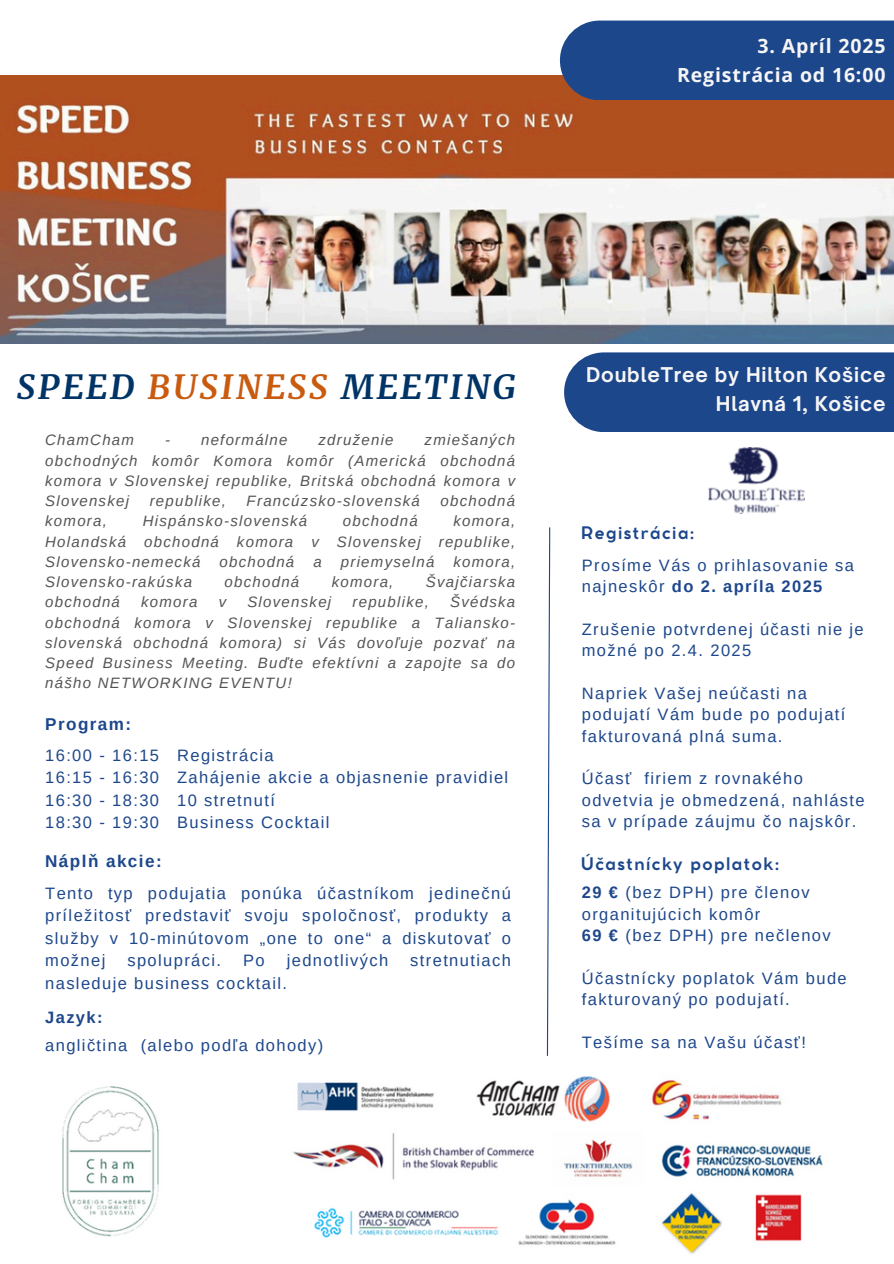
<style>
.page{position:relative;width:894px;height:1264px;background:#fff}
.page>*{position:absolute;margin:0;border:0;box-sizing:border-box;transform-origin:0 0}
.t1{font:italic 700 33.6px "Merriweather";letter-spacing:.085em;color:#003466}
.t2{font:700 19.5px/29.2px "Open Sauce One";letter-spacing:.04em;color:#f7f6f6;text-align:right}
.t3{font:700 19.5px/29.2px "Open Sans";letter-spacing:.04em;color:#f7f6f6;text-align:right}
.t4{font:700 17.1px "Cocomat Pro";letter-spacing:.085em;color:#1d478b}
.t5{font:700 17.1px "Arimo";letter-spacing:.085em;color:#1d478b}
.t6{font:16.5px/22.5px "Arimo";letter-spacing:.085em;color:#1d478b}
.t7{font:700 16.5px "Arimo";letter-spacing:.085em;color:#1d478b}
.t8{font:italic 15px/20.2px "Arimo";letter-spacing:.085em;color:#545454;text-align:justify}
.s1{color:#c95b10}
.s2{font-weight:700}
</style>
<div class="page">
<svg style="left:546px;top:527px;width:4px;height:529px"></svg>
<img style="left:708px;top:447px;width:96px;height:67px">
<img style="left:293px;top:1076px;width:530px;height:178px">
<img style="left:62px;top:1086px;width:97px;height:151px">
<img style="left:0;top:76px;width:893px;height:267px">
<div style="left:564px;top:352px;width:329px;height:80px;background:#1d478b"></div>
<div style="left:559px;top:21px;width:334px;height:79px;background:#1d478b"></div>
<p class="t3" style="left:677px;top:30px;width:210px">3. Apríl 2025<br>Registrácia od 16:00</p>
<h1 class="t1" style="left:17px;top:365px;width:500px">SPEED <span class="s1">BUSINESS</span> MEETING</h1>
<p class="t8" style="left:45px;top:430px;width:90px">ChamCham</p>
<p class="t8" style="left:165px;top:430px;width:124px">- neformálne</p>
<p class="t8" style="left:318px;top:430px;width:77px">združenie</p>
<p class="t8" style="left:45px;top:430px;width:471px;text-indent:379px">zmiešaných obchodných komôr Komora komôr (Americká obchodná komora v Slovenskej republike, Britská obchodná komora v Slovenskej</p>
<p class="t8" style="left:150px;top:490px;width:78px">republike,</p>
<p class="t8" style="left:246px;top:490px;width:175px">Francúzsko-slovenská</p>
<p class="t8" style="left:440px;top:490px;width:76px">obchodná</p>
<p class="t8" style="left:45px;top:511px;width:63px">komora,</p>
<p class="t8" style="left:143px;top:511px;width:166px">Hispánsko-slovenská</p>
<p class="t8" style="left:343px;top:511px;width:76px">obchodná</p>
<p class="t8" style="left:45px;top:511px;width:471px;text-indent:408px">komora, Holandská obchodná komora v Slovenskej republike, Slovensko-nemecká</p>
<p class="t8" style="left:219px;top:551px;width:76px">obchodná</p>
<p class="t8" style="left:313px;top:551px;width:10px">a</p>
<p class="t8" style="left:341px;top:551px;width:95px">priemyselná</p>
<p class="t8" style="left:453px;top:551px;width:63px">komora,</p>
<p class="t8" style="left:45px;top:571px;width:148px">Slovensko-rakúska</p>
<p class="t8" style="left:224px;top:571px;width:76px">obchodná</p>
<p class="t8" style="left:331px;top:571px;width:63px">komora,</p>
<p class="t8" style="left:426px;top:571px;width:91px">Švajčiarska</p>
<p class="t8" style="left:45px;top:592px;width:76px">obchodná</p>
<p class="t8" style="left:141px;top:592px;width:58px">komora</p>
<p class="t8" style="left:218px;top:592px;width:9px">v</p>
<p class="t8" style="left:247px;top:592px;width:85px">Slovenskej</p>
<p class="t8" style="left:352px;top:592px;width:78px">republike,</p>
<p class="t8" style="left:45px;top:592px;width:471px;text-indent:405px">Švédska obchodná komora v Slovenskej republike a Taliansko&shy;slovenská obchodná komora) si Vás dovoľuje pozvať na Speed Business Meeting. Buďte efektívni a zapojte sa do nášho NETWORKING EVENTU!</p>
<h4 class="t5" style="left:45px;top:714px;width:88px">Program:</h4>
<h3 class="t6" style="left:45px;top:743px;width:115px;text-align:justify">16:00 - 16:15<br>16:15 - 16:30<br>16:30 - 18:30<br>18:30 - 19:30</h3>
<h4 class="t6" style="left:177px;top:743px;width:332px">Registrácia<br>Zahájenie akcie a objasnenie pravidiel<br>10 stretnutí<br>Business Cocktail</h4>
<h4 class="t5" style="left:45px;top:851px;width:118px">Náplň akcie:</h4>
<h3 class="t6" style="left:45px;top:881px;width:467px;text-align:justify">Tento typ podujatia ponúka účastníkom jedinečnú príležitosť predstaviť svoju spoločnosť, produkty a služby v 10-minútovom „one to one“ a diskutovať o možnej</h3>
<h3 class="t6" style="left:127px;top:949px;width:95px">spolupráci.</h3>
<h3 class="t6" style="left:243px;top:949px;width:23px">Po</h3>
<h3 class="t6" style="left:287px;top:949px;width:103px">jednotlivých</h3>
<h3 class="t6" style="left:410px;top:949px;width:102px">stretnutiach</h3>
<h3 class="t6" style="left:45px;top:971px;width:243px">nasleduje business cocktail.</h3>
<h3 class="t7" style="left:45px;top:1007px;width:59px">Jazyk:</h3>
<h4 class="t6" style="left:45px;top:1033px;width:279px">angličtina (alebo podľa dohody)</h4>
<h2 class="t2" style="left:586px;top:360px;width:301px">DoubleTree by Hilton Košice<br>Hlavná 1, Košice</h2>
<h4 class="t4" style="left:580px;top:526px;width:115px">Registrácia:</h4>
<p class="t6" style="left:581px;top:554px;width:274px;line-height:21.3px">Prosíme Vás o prihlasovanie sa najneskôr <span class="s2">do 2. apríla 2025</span></p>
<h2 class="t6" style="left:581px;top:618px;width:283px;line-height:21.3px">Zrušenie potvrdenej účasti nie je možné po 2.4. 2025</h2>
<p class="t6" style="left:581px;top:682px;width:265px;line-height:21.3px">Napriek Vašej neúčasti na podujatí Vám bude po podujatí fakturovaná plná suma.</p>
<h3 class="t6" style="left:581px;top:768px;width:284px;line-height:21.3px">Účasť firiem z rovnakého odvetvia je obmedzená, nahláste sa v prípade záujmu čo najskôr.</h3>
<h4 class="t4" style="left:580px;top:857px;width:200px">Účastnícky poplatok:</h4>
<h4 class="t6" style="left:581px;top:882px;width:250px;line-height:21.3px"><span class="s2">29 €</span> (bez DPH) pre členov organitujúcich komôr<br><span class="s2">69 €</span> (bez DPH) pre nečlenov</h4>
<h4 class="t6" style="left:581px;top:967px;width:266px;line-height:21.3px">Účastnícky poplatok Vám bude fakturovaný po podujatí.</h4>
<h3 class="t6" style="left:581px;top:1031px;width:226px">Tešíme sa na Vašu účasť!</h3>
</div>
